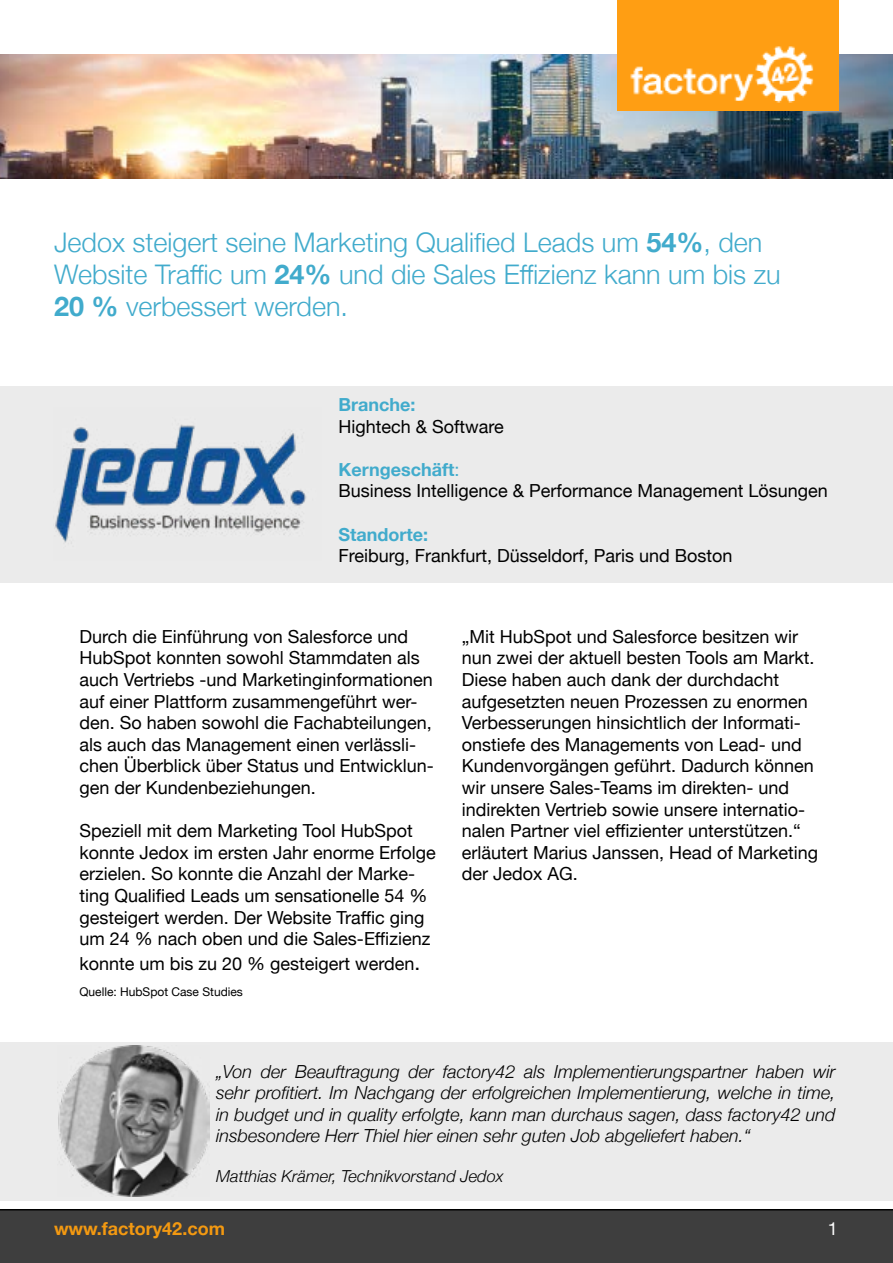
<style>
.page{position:relative;width:893px;height:1263px;background:#fff}
.page>*{position:absolute;margin:0;border:0;box-sizing:border-box;transform-origin:0 0}
.t1{font:300 27px/32.4px "Helvetica Neue";color:#41abcc}
.t2{font:18px/21.6px "Helvetica Neue";color:#000}
.t3{font:italic 300 18px/21.6px "Helvetica Neue";color:#000;text-align:justify}
.t4{font:700 18px "Helvetica Neue";color:#41abcc}
.t5{font:700 18px "Helvetica Neue";color:#f39911}
.t6{font:18px "Helvetica Neue";color:#fff}
.t7{font:italic 300 16.5px "Helvetica Neue";color:#000}
.t8{font:12px "Helvetica Neue";color:#000}
.s1{font-weight:700}
.s2{font-weight:700;color:#41abcc}
.s3{color:#41abcc}
.s4{font-size:21px}
</style>
<div class="page">
<div style="left:0;top:1209px;width:893px;height:54px;background:#3e3e3e"></div>
<div style="left:0;top:386px;width:893px;height:197px;background:#ebebeb"></div>
<img style="left:55px;top:424px;width:251px;height:119px">
<div style="left:0;top:1042px;width:893px;height:158px;background:#ebebeb"></div>
<img style="left:57px;top:1046px;width:152px;height:151px">
<img style="left:0;top:54px;width:893px;height:125px">
<img style="left:618px;top:0;width:221px;height:110px">
<h1 class="t1" style="left:54px;top:224px;width:728px">Jedox steigert seine Marketing Qualified Leads um <span class="s1">54%</span>, den<br>Website Traffic um <span class="s1">24%</span> und die Sales Effizienz kann um bis zu<br><span class="s1">20 %</span> verbessert werden.</h1>
<p class="t4" style="left:339px;top:390px;width:79px">Branche:</p>
<p class="t2" style="left:339px;top:416px;width:167px">Hightech &amp; Software</p>
<p class="t2" style="left:339px;top:459px;width:491px"><span class="s2">Kerngeschäft</span><span class="s3">:<br></span>Business Intelligence &amp; Performance Management Lösungen</p>
<p class="t4" style="left:339px;top:520px;width:91px">Standorte:</p>
<p class="t2" style="left:339px;top:546px;width:395px">Freiburg, Frankfurt, Düsseldorf, Paris und Boston</p>
<p class="t2" style="left:80px;top:627px;width:356px">Durch die Einführung von Salesforce und HubSpot konnten sowohl Stammdaten als auch Vertriebs -und Marketinginformationen auf einer Plattform zusammengeführt wer&shy;den. So haben sowohl die Fachabteilungen, als auch das Management einen verlässli&shy;chen Überblick über Status und Entwicklun&shy;gen der Kundenbeziehungen.</p>
<p class="t2" style="left:80px;top:821px;width:358px">Speziell mit dem Marketing Tool HubSpot konnte Jedox im ersten Jahr enorme Erfolge erzielen. So konnte die Anzahl der Marke&shy;ting Qualified Leads um sensationelle 54 % gesteigert werden. Der Website Traffic ging um 24 % nach oben und die Sales-Effizienz</p>
<p class="t2" style="left:80px;top:954px;width:342px">konnte um bis zu 20 % gesteigert werden<span class="s4">.</span></p>
<p class="t8" style="left:80px;top:983px;width:165px">Quelle: HubSpot Case Studies</p>
<p class="t2" style="left:462px;top:627px;width:358px">„Mit HubSpot und Salesforce besitzen wir nun zwei der aktuell besten Tools am Markt.<br>Diese haben auch dank der durchdacht aufgesetzten neuen Prozessen zu enormen Verbesserungen hinsichtlich der Informati&shy;onstiefe des Managements von Lead- und Kundenvorgängen geführt. Dadurch können wir unsere Sales-Teams im direkten- und indirekten Vertrieb sowie unsere internatio&shy;nalen Partner viel effizienter unterstützen.“ erläutert Marius Janssen, Head of Marketing der Jedox AG.</p>
<p class="t3" style="left:216px;top:1059px;width:621px">„Von der Beauftragung der factory42 als Implementierungspartner haben wir sehr profitiert. Im Nachgang der erfolgreichen Implementierung, welche in time, in budget und in quality erfolgte, kann man durchaus sagen, dass factory42 und insbesondere Herr Thiel hier einen sehr guten Job abgeliefert haben.“</p>
<p class="t7" style="left:216px;top:1163px;width:289px">Matthias Krämer, Technikvorstand Jedox</p>
<p class="t5" style="left:54px;top:1214px;width:172px">www.factory42.com</p>
<p class="t6" style="left:828px;top:1215px;width:12px">1</p>
</div>
